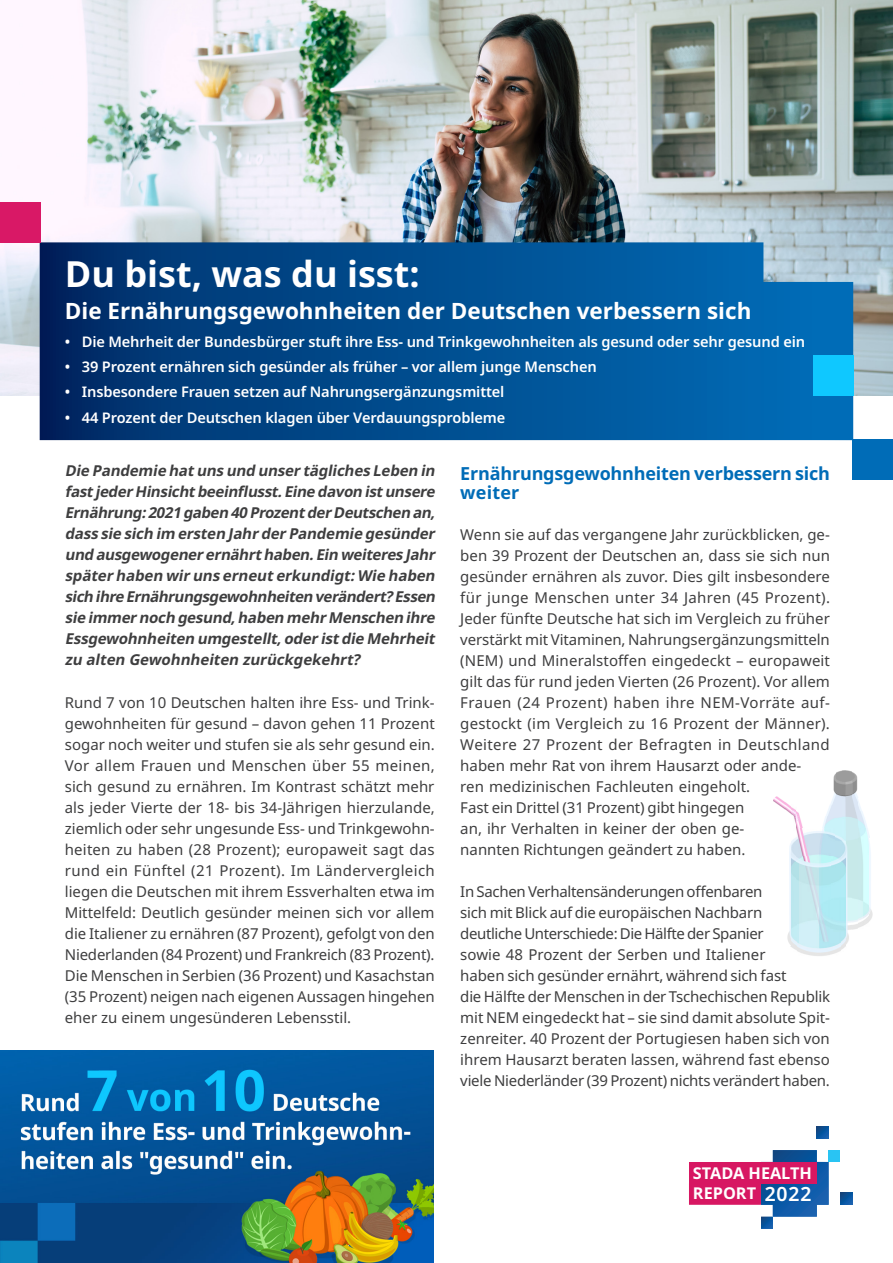
<style>
.page{position:relative;width:893px;height:1263px;background:#fff}
.page>*{position:absolute;margin:0;border:0;box-sizing:border-box;transform-origin:0 0}
.t1{font:700 36px "Noto Sans";color:#fff}
.t2{font:700 22.5px "Noto Sans";color:#fff}
.t3{font:600 19.65px "Noto Sans";color:#fff}
.Fließtext{font:700 18px/19.5px "Noto Sans";letter-spacing:-.01em;color:#006cb7}
.t4{font:700 16.2px/19.8px "Noto Sans";color:#fff}
.Fließtext-2{font:15px/21px "Noto Sans";color:#3e3e3f}
.Fließtext-3{font:italic 700 15px/21px "Noto Sans";letter-spacing:-.02em;color:#3e3e3f;text-align:justify}
.t5{font:600 14.7px "Noto Sans";letter-spacing:-.01em;color:#fff}
</style>
<div class="page">
<img style="left:0;top:0;width:893px;height:396px">
<img style="left:0;top:1050px;width:434px;height:213px">
<svg style="left:40px;top:242px;width:813px;height:198px;background:#044f91"></svg>
<div style="left:828px;top:1150px;width:12px;height:12px;background:#29c4f3"></div>
<svg style="left:689px;top:1150px;width:140px;height:78px"></svg>
<div style="left:689px;top:1162px;width:128px;height:21px;background:#d71762"></div>
<svg style="left:817px;top:1126px;width:11px;height:12px"></svg>
<svg style="left:840px;top:1193px;width:12px;height:12px"></svg>
<div style="left:853px;top:440px;width:40px;height:40px;background:#006cb7"></div>
<div style="left:813px;top:356px;width:40px;height:40px;background:#0fc8ff"></div>
<div style="left:0;top:202px;width:40px;height:40px;background:#d91866"></div>
<img style="left:796px;top:855px;width:45px;height:101px">
<img style="left:791px;top:807px;width:5px;height:143px">
<img style="left:841px;top:771px;width:6px;height:179px">
<img style="left:787px;top:843px;width:4px;height:102px">
<img style="left:847px;top:771px;width:5px;height:172px">
<img style="left:852px;top:772px;width:6px;height:158px">
<img style="left:858px;top:810px;width:11px;height:118px">
<img style="left:869px;top:841px;width:4px;height:80px">
<img style="left:796px;top:827px;width:40px;height:28px">
<img style="left:836px;top:771px;width:5px;height:84px">
<img style="left:796px;top:811px;width:6px;height:16px">
<img style="left:823px;top:816px;width:13px;height:11px">
<img style="left:785px;top:802px;width:6px;height:12px">
<svg style="left:826px;top:805px;width:10px;height:11px"></svg>
<img style="left:774px;top:796px;width:11px;height:14px">
<svg style="left:858px;top:800px;width:4px;height:10px"></svg>
<img style="left:830px;top:773px;width:6px;height:32px">
<p class="t1" style="left:65px;top:249px;width:356px">Du bist, was du isst:</p>
<p class="t2" style="left:65px;top:295px;width:688px">Die Ernährungsgewohnheiten der Deutschen verbessern sich</p>
<p class="t5" style="left:65px;top:331px;width:742px">• Die Mehrheit der Bundesbürger stuft ihre Ess- und Trinkgewohnheiten als gesund oder sehr gesund ein</p>
<p class="t5" style="left:65px;top:356px;width:533px">• 39 Prozent ernähren sich gesünder als früher – vor allem junge Menschen</p>
<p class="t5" style="left:65px;top:382px;width:441px">• Insbesondere Frauen setzen auf Nahrungsergänzungsmittel</p>
<p class="t5" style="left:65px;top:407px;width:442px">• 44 Prozent der Deutschen klagen über Verdauungsprobleme</p>
<p class="Fließtext-3" style="left:65px;top:461px;width:375px">Die Pandemie hatunsund unsertäglichesLeben in fastjederHinsichtbeeinflusst.Eine davon istunsere Ernährung:2021 gaben 40 ProzentderDeutschen an, dasssie sich im ersten JahrderPandemie gesünder und ausgewogenerernährthaben.Ein weiteresJahr späterhaben wiruns erneuterkundigt:Wie haben sich ihre Ernährungsgewohnheiten verändert?Essen sie immernoch gesund,haben mehrMenschen ihre Essgewohnheiten umgestellt,oderistdie Mehrheit zu alten Gewohnheiten zurückgekehrt?</p>
<p class="Fließtext-2" style="left:65px;top:692px;width:372px;text-align:justify">Rund 7 von 10 Deutschen halten ihre Ess- und Trink&shy;gewohnheiten für gesund – davon gehen 11 Prozent sogar noch weiter und stufen sie als sehr gesund ein.<br>Vor allem Frauen und Menschen über 55 meinen, sich gesund zu ernähren. Im Kontrast schätzt mehr als jeder Vierte der 18- bis 34-Jährigen hierzulande, ziemlich oder sehr ungesunde Ess- und Trinkgewohn&shy;heiten zu haben (28 Prozent); europaweit sagt das rund ein Fünftel (21 Prozent). Im Ländervergleich liegen die Deutschen mit ihrem Essverhalten etwa im Mittelfeld: Deutlich gesünder meinen sich vor allem die Italiener zu ernähren (87 Prozent), gefolgt von den Niederlanden (84 Prozent) und Frankreich (83 Prozent).<br>Die Menschen in Serbien (36 Prozent) und Kasachstan (35 Prozent) neigen nach eigenen Aussagen hingehen eher zu einem ungesünderen Lebensstil.</p>
<p class="Fließtext" style="left:460px;top:464px;width:371px">Ernährungsgewohnheiten verbessern sich weiter</p>
<p class="Fließtext-2" style="left:460px;top:524px;width:371px">Wenn sie auf das vergangene Jahr zurückblicken, ge&shy;ben 39 Prozent der Deutschen an, dass sie sich nun gesünder ernähren als zuvor. Dies gilt insbesondere für junge Menschen unter 34 Jahren (45 Prozent).<br>Jeder fünfte Deutsche hat sich im Vergleich zu früher verstärkt mit Vitaminen, Nahrungsergänzungsmitteln (NEM) und Mineralstoffen eingedeckt – europaweit gilt das für rund jeden Vierten (26 Prozent). Vor allem Frauen (24 Prozent) haben ihre NEM-Vorräte auf&shy;gestockt (im Vergleich zu 16 Prozent der Männer).<br>Weitere 27 Prozent der Befragten in Deutschland haben mehr Rat von ihrem Hausarzt oder ande-<br>ren medizinischen Fachleuten eingeholt.<br>Fast ein Drittel (31 Prozent) gibt hingegen<br>an, ihr Verhalten in keiner der oben ge-<br>nannten Richtungen geändert zu haben.</p>
<p class="Fließtext-2" style="left:460px;top:881px;width:371px">In Sachen Verhaltensänderungen offenbaren<br>sich mit Blick auf die europäischen Nachbarn<br>deutliche Unterschiede: Die Hälfte der Spanier<br>sowie 48 Prozent der Serben und Italiener<br>haben sich gesünder ernährt, während sich fast<br>die Hälfte der Menschen in der Tschechischen Republik mit NEM eingedeckt hat – sie sind damit absolute Spit&shy;zenreiter. 40 Prozent der Portugiesen haben sich von ihrem Hausarzt beraten lassen, während fast ebenso viele Niederländer (39 Prozent) nichts verändert haben.</p>
<p class="t4" style="left:693px;top:1165px;width:121px">STADA HEALTH<br>REPORT</p>
<p class="t3" style="left:765px;top:1181px;width:48px">2022</p>
</div>
